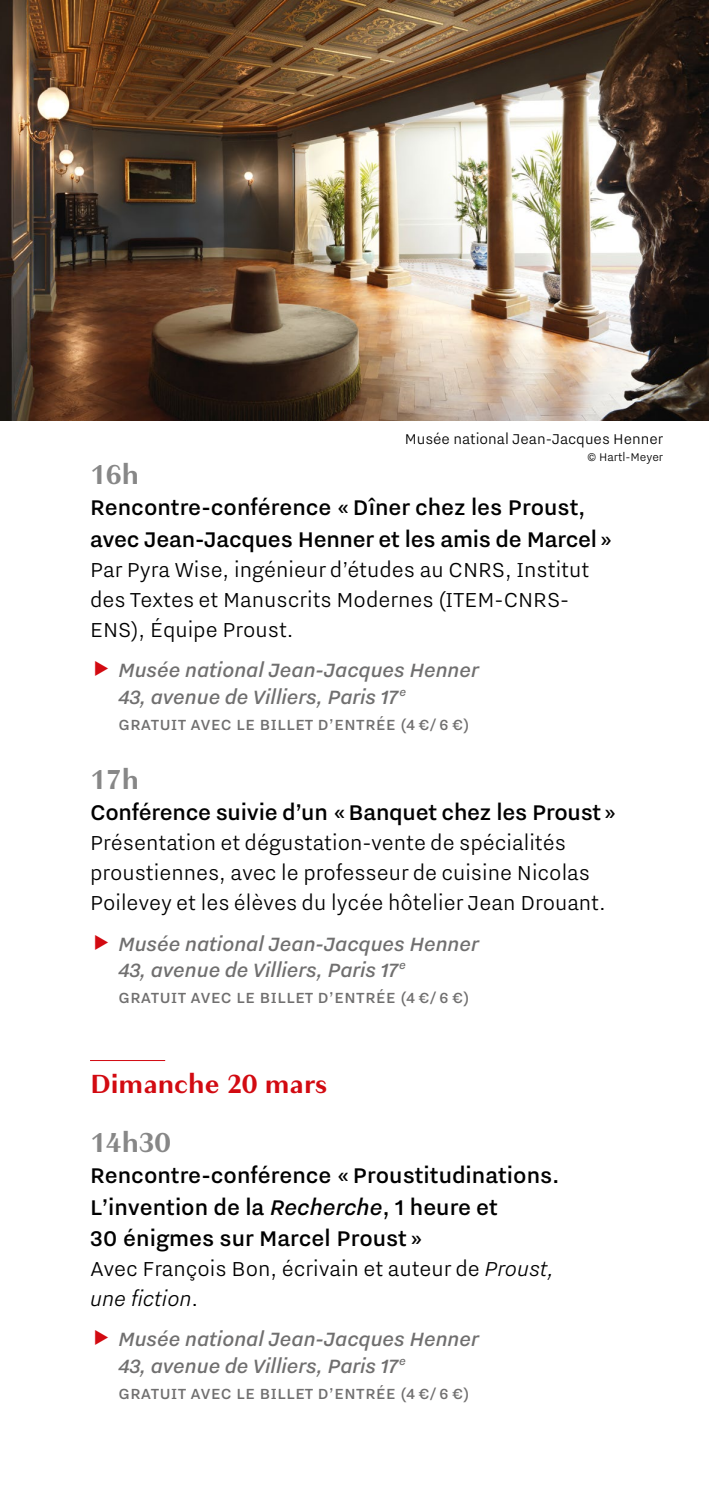
<style>
.page{position:relative;width:709px;height:1489px;background:#fff}
.page>*{position:absolute;margin:0;border:0;box-sizing:border-box;transform-origin:0 0}
.t1{font:700 28.75px "Granville";color:#878787}
.t2{font:700 27.5px "Granville";color:#d20a11}
.t3{font:500 26.25px/31.2px "Nitti Grotesk";color:#000}
.t4{font:300 25px/30px "Nitti Grotesk";color:#000}
.t5{font:italic 500 23.75px/26.2px "Nitti Grotesk";color:#706f6f}
.t6{font:500 18px "Nitti Grotesk";letter-spacing:.03em;color:#706f6f}
.t7{font:300 17.5px "Nitti Grotesk";color:#000}
.t8{font:300 13.75px "Nitti Grotesk";color:#000}
.s1{font-style:italic}
</style>
<div class="page">
<hr style="left:90px;top:1059px;width:75px;height:1px;background:#d20a11">
<img style="left:0;top:0;width:709px;height:420px">
<p class="t7" style="left:405px;top:429px;width:260px">Musée national Jean-Jacques Henner</p>
<p class="t8" style="left:587px;top:449px;width:78px">© Hartl-Meyer</p>
<p class="t1" style="left:90px;top:455px;width:50px">16h</p>
<p class="t3" style="left:90px;top:491px;width:524px">Rencontre-conférence «Dîner chez les Proust, avec Jean-Jacques Henner et les amis de Marcel»</p>
<p class="t4" style="left:90px;top:553px;width:501px">Par Pyra Wise, ingénieur d’études au CNRS, Institut des Textes et Manuscrits Modernes (ITEM-CNRS-<br>ENS), Équipe Proust.</p>
<p class="t5" style="left:118px;top:656px;width:362px">Musée national Jean-Jacques Henner<br>43, avenue de Villiers, Paris 17<sup>e</sup></p>
<p class="t6" style="left:118px;top:714px;width:352px">GRATUIT AVEC LE BILLET D’ENTRÉE (4 €/ 6 €)</p>
<p class="t1" style="left:90px;top:759px;width:50px">17h</p>
<p class="t3" style="left:90px;top:796px;width:528px">Conférence suivie d’un «Banquet chez les Proust»</p>
<p class="t4" style="left:90px;top:827px;width:517px">Présentation et dégustation-vente de spécialités proustiennes, avec le professeur de cuisine Nicolas<br>Poilevey et les élèves du lycée hôtelier Jean Drouant.</p>
<p class="t5" style="left:118px;top:930px;width:362px">Musée national Jean-Jacques Henner<br>43, avenue de Villiers, Paris 17<sup>e</sup></p>
<p class="t6" style="left:118px;top:987px;width:352px">GRATUIT AVEC LE BILLET D’ENTRÉE (4 €/ 6 €)</p>
<p class="t2" style="left:90px;top:1064px;width:239px">Dimanche 20 mars</p>
<p class="t1" style="left:90px;top:1122px;width:82px">14h30</p>
<p class="t3" style="left:90px;top:1159px;width:471px">Rencontre-conférence «Proustitudinations.<br>L’invention de la <span class="s1">Recherche</span>, 1 heure et<br>30 énigmes sur Marcel Proust»</p>
<p class="t4" style="left:90px;top:1252px;width:465px">Avec François Bon, écrivain et auteur de <span class="s1">Proust, une fiction</span>.</p>
<p class="t5" style="left:118px;top:1325px;width:362px">Musée national Jean-Jacques Henner<br>43, avenue de Villiers, Paris 17<sup>e</sup></p>
<p class="t6" style="left:118px;top:1383px;width:352px">GRATUIT AVEC LE BILLET D’ENTRÉE (4 €/ 6 €)</p>
</div>
